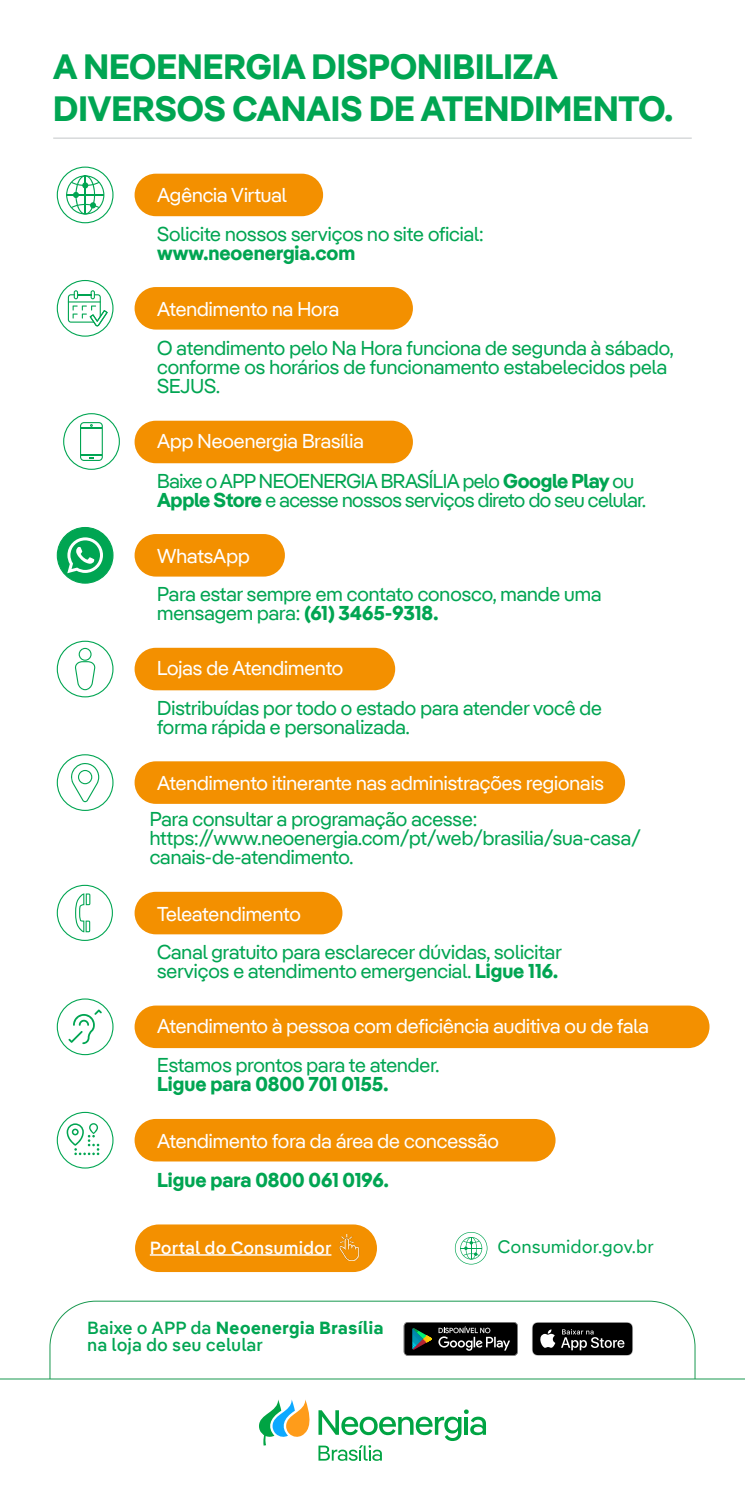
<style>
.page{position:relative;width:745px;height:1489px;background:#fff}
.page>*{position:absolute;margin:0;border:0;box-sizing:border-box;transform-origin:0 0}
.t1{font:700 35px/42px "Iber Pangea";color:#00a552}
.t2{font:20px/19px "Iber Pangea";color:#00a552}
.t3{font:20px "Iber Pangea";color:#fff}
.t4{font:20px/39.8px "Iber Pangea";letter-spacing:-.02em;color:#00a552}
.t5{font:700 20px "Iber Pangea";color:#00a552}
.t6{font:18px "Iber Pangea Text";color:#00a552}
.t7{font:500 17.5px/17.5px "Iber Pangea Text";color:#00a552}
.t8{font:500 17.5px "Iber Pangea Text";color:#fff}
.s1{color:#fff}
.s2{font-weight:700}
</style>
<div class="page">
<svg style="left:49px;top:1300px;width:646px;height:78px"></svg>
<svg style="left:0;top:1378px;width:744px;height:83px"></svg>
<svg style="left:259px;top:1399px;width:226px;height:61px"></svg>
<hr style="left:53px;top:137px;width:638px;height:2px;background:#cfd2d3">
<div style="left:134px;top:1005px;width:575px;height:43px;background:#f39000;border-radius:21px"></div>
<svg style="left:57px;top:998px;width:56px;height:57px"></svg>
<div style="left:134px;top:891px;width:208px;height:43px;background:#f39000;border-radius:21px"></div>
<svg style="left:57px;top:884px;width:56px;height:56px"></svg>
<div style="left:134px;top:761px;width:490px;height:42px;background:#f39000;border-radius:21px"></div>
<svg style="left:57px;top:754px;width:56px;height:57px"></svg>
<div style="left:134px;top:647px;width:261px;height:43px;background:#f39000;border-radius:21px"></div>
<svg style="left:57px;top:640px;width:56px;height:57px"></svg>
<div style="left:134px;top:420px;width:278px;height:43px;background:#f39000;border-radius:21px"></div>
<svg style="left:63px;top:413px;width:57px;height:57px"></svg>
<div style="left:134px;top:287px;width:278px;height:42px;background:#f39000;border-radius:21px"></div>
<svg style="left:57px;top:280px;width:56px;height:57px"></svg>
<div style="left:134px;top:174px;width:189px;height:42px;background:#f39000;border-radius:21px"></div>
<svg style="left:57px;top:166px;width:56px;height:57px"></svg>
<div style="left:134px;top:1118px;width:421px;height:43px;background:#f39000;border-radius:21px"></div>
<svg style="left:57px;top:1111px;width:56px;height:57px"></svg>
<svg style="left:72px;top:1128px;width:7px;height:7px"></svg>
<div style="left:135px;top:1224px;width:242px;height:47px;background:#f39000;border-radius:24px"></div>
<hr style="left:150px;top:1254px;width:181px;height:1px;background:#fff">
<img style="left:339px;top:1234px;width:21px;height:26px">
<div style="left:134px;top:534px;width:151px;height:42px;background:#f39000;border-radius:21px"></div>
<svg style="left:57px;top:527px;width:56px;height:56px"></svg>
<svg style="left:454px;top:1232px;width:33px;height:32px"></svg>
<h1 class="t1" style="left:53px;top:45px;width:621px">A NEOENERGIA DISPONIBILIZA<br>DIVERSOS CANAIS DE ATENDIMENTO.</h1>
<p class="t3" style="left:157px;top:181px;width:131px">Agência Virtual</p>
<p class="t2" style="left:157px;top:223px;width:328px">Solicite nossos serviços no site oficial:</p>
<p class="t5" style="left:157px;top:238px;width:199px">www.neoenergia.com</p>
<p class="t3" style="left:157px;top:295px;width:183px">Atendimento na Hora</p>
<p class="t2" style="left:157px;top:337px;width:518px">O atendimento pelo Na Hora funciona de segunda à sábado, conforme os horários de funcionamento estabelecidos pela<br>SEJUS.</p>
<p class="t4" style="left:157px;top:420px;width:478px"><span class="s1">App Neoenergia Brasília<br></span>Baixe o APP NEOENERGIA BRASÍLIA pelo <span class="s2">Google Play</span> ou</p>
<p class="t4" style="left:157px;top:479px;width:490px"><span class="s2">Apple Store</span> e acesse nossos serviços direto do seu celular.</p>
<p class="t3" style="left:157px;top:542px;width:94px">WhatsApp</p>
<p class="t2" style="left:157px;top:584px;width:445px">Para estar sempre em contato conosco, mande uma mensagem para: <span class="s2">(61) 3465-9318.</span></p>
<p class="t3" style="left:157px;top:654px;width:187px">Lojas de Atendimento</p>
<p class="t2" style="left:157px;top:697px;width:446px">Distribuídas por todo o estado para atender você de forma rápida e personalizada.</p>
<p class="t3" style="left:157px;top:769px;width:448px">Atendimento itinerante nas administrações regionais</p>
<p class="t2" style="left:150px;top:809px;width:492px">Para consultar a programação acesse: https://www.neoenergia.com/pt/web/brasilia/sua-casa/ canais-de-atendimento.</p>
<p class="t3" style="left:157px;top:899px;width:145px">Teleatendimento</p>
<p class="t2" style="left:157px;top:941px;width:406px">Canal gratuito para esclarecer dúvidas, solicitar serviços e atendimento emergencial. <span class="s2">Ligue 116.</span></p>
<p class="t3" style="left:157px;top:1011px;width:493px">Atendimento à pessoa com deficiência auditiva ou de fala</p>
<p class="t2" style="left:157px;top:1055px;width:283px">Estamos prontos para te atender.</p>
<p class="t5" style="left:157px;top:1069px;width:232px">Ligue para 0800 701 0155.</p>
<p class="t3" style="left:157px;top:1126px;width:343px">Atendimento fora da área de concessão</p>
<p class="t5" style="left:157px;top:1164px;width:233px">Ligue para 0800 061 0196.</p>
<p class="t8" style="left:150px;top:1234px;width:183px">Portal do Consumidor</p>
<p class="t7" style="left:87px;top:1317px;width:298px">Baixe o APP da <span class="s2">Neoenergia Brasília </span>na loja do seu celular</p>
<p class="t6" style="left:497px;top:1232px;width:158px">Consumidor.gov.br</p>
</div>
